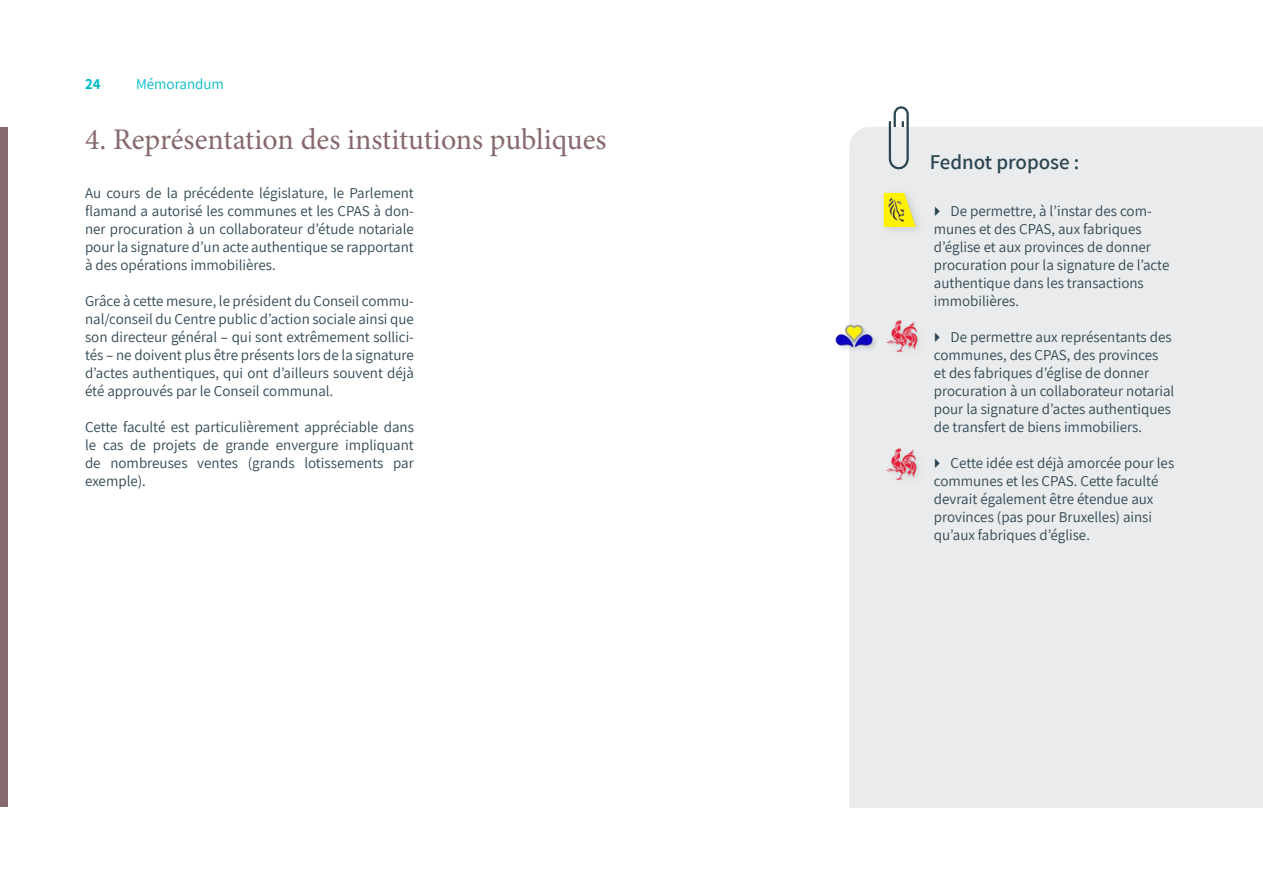
<style>
.page{position:relative;width:1263px;height:893px;background:#fff}
.page>*{position:absolute;margin:0;border:0;box-sizing:border-box;transform-origin:0 0}
.t1{font:30px "Minion Pro";color:#86696c}
.t2{font:600 21px "Assistant";color:#2a4551}
.t3{font:15px/18px "Assistant";color:#304753;text-align:justify}
.t4{font:15px "Assistant";color:#00bac6}
.t5{font:700 15px "Assistant";color:#00bac6}
</style>
<div class="page">
<div style="left:849px;top:127px;width:414px;height:681px;background:#eaebec"></div>
<svg style="left:888px;top:106px;width:22px;height:66px"></svg>
<div style="left:892px;top:127px;width:13px;height:9px;background:#eaebec"></div>
<div style="left:835px;top:324px;width:44px;height:30px;background:#2a4551;opacity:.15"></div>
<img style="left:834px;top:316px;width:39px;height:39px;border-radius:20px">
<div style="left:878px;top:187px;width:48px;height:51px;background:#2a4551;opacity:.15"></div>
<img style="left:884px;top:193px;width:34px;height:34px">
<div style="left:883px;top:444px;width:44px;height:46px;background:#eaebec"></div>
<img style="left:886px;top:448px;width:32px;height:32px">
<div style="left:883px;top:316px;width:44px;height:46px;background:#eaebec"></div>
<img style="left:886px;top:320px;width:32px;height:32px">
<div style="left:0;top:128px;width:7px;height:679px;background:#86696c"></div>
<svg style="left:935px;top:206px;width:5px;height:10px"></svg>
<svg style="left:935px;top:332px;width:5px;height:10px"></svg>
<svg style="left:935px;top:458px;width:5px;height:10px"></svg>
<p class="t4" style="left:136px;top:74px;width:89px">Mémorandum</p>
<h1 class="t1" style="left:85px;top:120px;width:523px">4. Représentation des institutions publiques</h1>
<p class="t3" style="left:85px;top:183px;width:330px">Au cours de la précédente législature, le Parlement flamand a autorisé les communes et les CPAS à don&shy;ner procuration à un collaborateur d’étude notariale pour la signature d’un acte authentique se rapportant à des opérations immobilières.</p>
<p class="t3" style="left:85px;top:291px;width:330px">Grâce à cette mesure, le président du Conseil commu&shy;nal/conseil du Centre public d’action sociale ainsi que son directeur général – qui sont extrêmement sollici&shy;tés – ne doivent plus être présents lors de la signature d’actes authentiques, qui ont d’ailleurs souvent déjà été approuvés par le Conseil communal.</p>
<p class="t3" style="left:85px;top:417px;width:330px">Cette faculté est particulièrement appréciable dans le cas de projets de grande envergure impliquant de nombreuses ventes (grands lotissements par exemple).</p>
<p class="t5" style="left:85px;top:74px;width:17px">24</p>
<h2 class="t2" style="left:930px;top:148px;width:151px">Fednot propose :</h2>
<p class="t3" style="left:934px;top:201px;width:237px;text-align:left;text-indent:17px">De permettre, à l’instar des com&shy;munes et des CPAS, aux fabriques d’église et aux provinces de donner procuration pour la signature de l’acte authentique dans les transactions immobilières.</p>
<p class="t3" style="left:934px;top:327px;width:242px;text-align:left;text-indent:17px">De permettre aux représentants des communes, des CPAS, des provinces et des fabriques d’église de donner procuration à un collaborateur notarial pour la signature d’actes authentiques de transfert de biens immobiliers.</p>
<p class="t3" style="left:934px;top:453px;width:242px;text-align:left;text-indent:17px">Cette idée est déjà amorcée pour les communes et les CPAS. Cette faculté devrait également être étendue aux provinces (pas pour Bruxelles) ainsi qu’aux fabriques d’église.</p>
</div>
